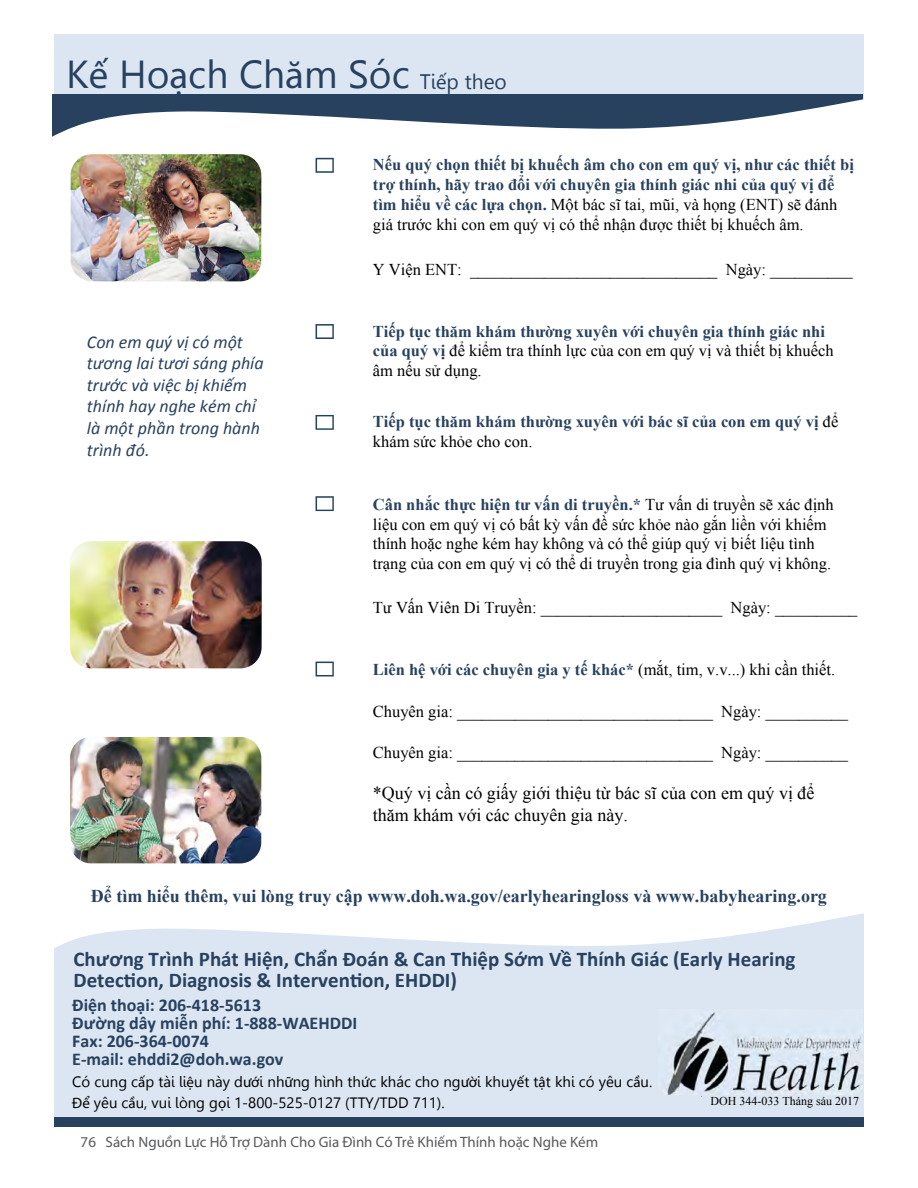
<style>
.page{position:relative;width:918px;height:1188px;background:#fff}
.page>*{position:absolute;margin:0;border:0;box-sizing:border-box;transform-origin:0 0}
.t1{font:39px "Leelawadee";color:#27415f}
.t2{font:700 21px/21px "Calibri";color:#27415f}
.t3{font:italic 18px/21.6px "Calibri";color:#27415f}
.t4{font:700 18px/18px "Calibri";color:#27415f}
.t5{font:700 18px "Times New Roman";color:#27415f}
.t6{font:18px/21.6px "Times New Roman";color:#000}
.t7{font:700 16.5px/19.8px "Times New Roman";color:#27415f}
.t8{font:16.5px/19.8px "Times New Roman";color:#000}
.t9{font:15px/21.3px "Leelawadee";color:#000}
.t10{font:15px "Myriad Pro";color:#58595b}
.t11{font:12px "Times New Roman";color:#000}
.s1{font-family:"Myriad Pro"}
.s2{font-size:21px}
.s3{font-family:"Myriad Pro";font-size:21px}
.s4{font-weight:400;color:#000}
.s5{font-weight:700;color:#27415f}
</style>
<div class="page">
<div style="left:54px;top:34px;width:810px;height:93px;background:#dce6f2"></div>
<svg style="left:52px;top:94px;width:812px;height:138px"></svg>
<img style="left:71px;top:154px;width:190px;height:127px">
<img style="left:70px;top:541px;width:192px;height:127px">
<div style="left:54px;top:900px;width:810px;height:222px;background:#dce6f2"></div>
<div style="left:54px;top:1117px;width:810px;height:9px;background:#27415f"></div>
<svg style="left:54px;top:832px;width:810px;height:116px"></svg>
<img style="left:70px;top:737px;width:191px;height:126px">
<svg style="left:316px;top:158px;width:18px;height:15px"></svg>
<svg style="left:316px;top:324px;width:18px;height:15px"></svg>
<svg style="left:316px;top:415px;width:18px;height:15px"></svg>
<svg style="left:316px;top:496px;width:18px;height:15px"></svg>
<svg style="left:316px;top:662px;width:18px;height:14px"></svg>
<img style="left:663px;top:1012px;width:199px;height:83px">
<h1 class="t1" style="left:66px;top:52px;width:442px">K<span class="s1">ế</span> Ho<span class="s1">ạ</span>ch Ch<span class="s1">ă</span>m Sóc <span class="s2">Ti</span><span class="s3">ế</span><span class="s2">p theo</span></h1>
<p class="t7" style="left:373px;top:154px;width:483px">Nếu quý chọn thiết bị khuếch âm cho con em quý vị, như các thiết bị trợ thính, hãy trao đổi với chuyên gia thính giác nhi của quý vị để tìm hiểu về các lựa chọn. <span class="s4">Một bác sĩ tai, mũi, và họng (ENT) sẽ đánh giá trước khi con em quý vị có thể nhận được thiết bị khuếch âm.</span></p>
<p class="t3" style="left:87px;top:330px;width:178px">Con em quý vị có một tương lai tươi sáng phía trước và việc bị khiếm thính hay nghe kém chỉ là một phần trong hành trình đó.</p>
<p class="t8" style="left:373px;top:259px;width:481px">Y Viện ENT: ______________________________ Ngày: __________</p>
<p class="t7" style="left:373px;top:321px;width:462px">Tiếp tục thăm khám thường xuyên với chuyên gia thính giác nhi của quý vị <span class="s4">để kiểm tra thính lực của con em quý vị và thiết bị khuếch âm nếu sử dụng.</span></p>
<p class="t7" style="left:373px;top:411px;width:467px">Tiếp tục thăm khám thường xuyên với bác sĩ của con em quý vị <span class="s4">để khám sức khỏe cho con.</span></p>
<p class="t8" style="left:373px;top:494px;width:462px"><span class="s5">Cân nhắc thực hiện tư vấn di truyền.*</span> Tư vấn di truyền sẽ xác định liệu con em quý vị có bất kỳ vấn đề sức khỏe nào gắn liền với khiếm thính hoặc nghe kém hay không và có thể giúp quý vị biết liệu tình trạng của con em quý vị có thể di truyền trong gia đình quý vị không.</p>
<p class="t8" style="left:373px;top:597px;width:486px">Tư Vấn Viên Di Truyền: ______________________ Ngày: __________</p>
<p class="t7" style="left:373px;top:659px;width:464px">Liên hệ với các chuyên gia y tế khác* <span class="s4">(mắt, tim, v.v...) khi cần thiết.</span></p>
<p class="t8" style="left:373px;top:701px;width:477px">Chuyên gia: _______________________________ Ngày: __________</p>
<p class="t8" style="left:373px;top:742px;width:477px">Chuyên gia: _______________________________ Ngày: __________</p>
<p class="t6" style="left:373px;top:782px;width:443px">*Quý vị cần có giấy giới thiệu từ bác sĩ của con em quý vị để thăm khám với các chuyên gia này.</p>
<p class="t5" style="left:91px;top:884px;width:738px">Để tìm hiểu thêm, vui lòng truy cập www.doh.wa.gov/earlyhearingloss và www.babyhearing.org</p>
<p class="t2" style="left:74px;top:948px;width:724px">Chương Trình Phát Hiện, Chẩn Đoán &amp; Can Thiệp Sớm Về Thính Giác (Early Hearing<br>Detection, Diagnosis &amp; Intervention, EHDDI)</p>
<p class="t4" style="left:72px;top:996px;width:286px">Điện thoại: 206-418-5613<br>Đường dây miễn phí: 1-888-WAEHDDI<br>Fax: 206-364-0074<br>E-mail: ehddi2@doh.wa.gov</p>
<p class="t9" style="left:72px;top:1071px;width:582px">Có cung c<span class="s1">ấ</span>p tài li<span class="s1">ệ</span>u này d<span class="s1">ướ</span>i nh<span class="s1">ữ</span>ng hình th<span class="s1">ứ</span>c khác cho ng<span class="s1">ườ</span>i khuy<span class="s1">ế</span>t t<span class="s1">ậ</span>t khi có yêu c<span class="s1">ầ</span>u.<br><span class="s1">Để</span> yêu c<span class="s1">ầ</span>u, vui lòng g<span class="s1">ọ</span>i 1-800-525-0127 (TTY/TDD 711).</p>
<p class="t10" style="left:81px;top:1132px;width:519px">76 Sách Nguồn Lực Hỗ Trợ Dành Cho Gia Đình Có Trẻ Khiếm Thính hoặc Nghe Kém</p>
<p class="t11" style="left:711px;top:1093px;width:150px">DOH 344-033 Tháng sáu 2017</p>
</div>
